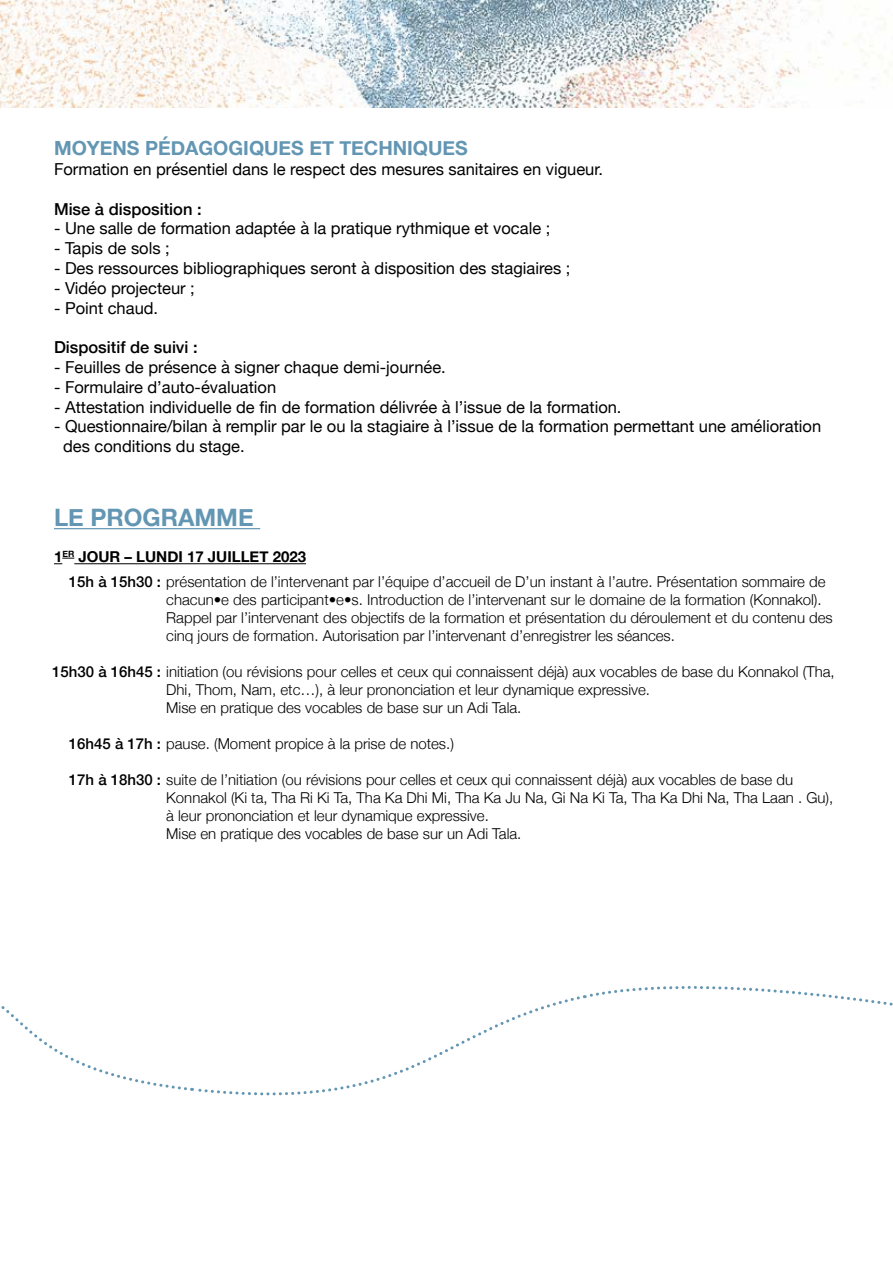
<style>
.page{position:relative;width:893px;height:1263px;background:#fff}
.page>*{position:absolute;margin:0;border:0;box-sizing:border-box;transform-origin:0 0}
.t1{font:700 24px "Helvetica Neue";color:#6396b3}
.t2{font:700 19.5px "Helvetica Neue";color:#6396b3}
.t3{font:16.5px/19.8px "Helvetica Neue";color:#000}
.t4{font:500 16.5px "Helvetica Neue";color:#000}
.t5{font:300 15px/18px "Helvetica Neue";color:#000}
.t6{font:700 15px "Helvetica Neue";color:#000}
.s1{font-weight:500}
</style>
<div class="page">
<hr style="left:54px;top:528px;width:206px;height:1px;background:#6396b3">
<svg style="left:54px;top:558px;width:20px;height:6px"></svg>
<hr style="left:74px;top:563px;width:232px;height:1px;background:#000">
<svg style="left:193px;top:996px;width:387px;height:100px"></svg>
<svg style="left:584px;top:986px;width:309px;height:20px"></svg>
<svg style="left:1px;top:1006px;width:192px;height:85px"></svg>
<img style="left:0;top:1px;width:887px;height:106px">
<h2 class="t2" style="left:54px;top:133px;width:415px">MOYENS PÉDAGOGIQUES ET TECHNIQUES</h2>
<p class="t3" style="left:54px;top:160px;width:550px">Formation en présentiel dans le respect des mesures sanitaires en vigueur.</p>
<p class="t4" style="left:54px;top:195px;width:149px">Mise à disposition :</p>
<p class="t3" style="left:54px;top:219px;width:498px">- Une salle de formation adaptée à la pratique rythmique et vocale ;</p>
<p class="t3" style="left:54px;top:239px;width:117px">- Tapis de sols ;</p>
<p class="t3" style="left:54px;top:259px;width:518px">- Des ressources bibliographiques seront à disposition des stagiaires ;</p>
<p class="t3" style="left:54px;top:279px;width:142px">- Vidéo projecteur ;</p>
<p class="t3" style="left:54px;top:299px;width:106px">- Point chaud.</p>
<p class="t4" style="left:54px;top:334px;width:145px">Dispositif de suivi :</p>
<p class="t3" style="left:54px;top:358px;width:393px">- Feuilles de présence à signer chaque demi-journée.</p>
<p class="t3" style="left:54px;top:378px;width:224px">- Formulaire d’auto-évaluation</p>
<p class="t3" style="left:54px;top:398px;width:569px">- Attestation individuelle de fin de formation délivrée à l’issue de la formation.</p>
<p class="t3" style="left:63px;top:417px;width:759px;text-indent:-9px">- Questionnaire/bilan à remplir par le ou la stagiaire à l’issue de la formation permettant une amélioration des conditions du stage.</p>
<h1 class="t1" style="left:54px;top:499px;width:201px">LE PROGRAMME</h1>
<p class="t6" style="left:54px;top:545px;width:254px">1<sup>ER</sup> JOUR – LUNDI 17 JUILLET 2023</p>
<p class="t5" style="left:166px;top:572px;width:668px;text-indent:-97px"><span class="s1">15h à 15h30 :</span> présentation de l’intervenant par l’équipe d’accueil de D’un instant à l’autre. Présentation sommaire de chacun•e des participant•e•s. Introduction de l’intervenant sur le domaine de la formation (Konnakol).<br>Rappel par l’intervenant des objectifs de la formation et présentation du déroulement et du contenu des cinq jours de formation. Autorisation par l’intervenant d’enregistrer les séances.</p>
<p class="t5" style="left:166px;top:662px;width:670px;text-indent:-114px"><span class="s1">15h30 à 16h45 :</span> initiation (ou révisions pour celles et ceux qui connaissent déjà) aux vocables de base du Konnakol (Tha,<br>Dhi, Thom, Nam, etc…), à leur prononciation et leur dynamique expressive.<br>Mise en pratique des vocables de base sur un Adi Tala.</p>
<p class="t5" style="left:69px;top:734px;width:387px"><span class="s1">16h45 à 17h :</span> pause. (Moment propice à la prise de notes.)</p>
<p class="t5" style="left:166px;top:770px;width:669px;text-indent:-97px"><span class="s1">17h à 18h30 :</span> suite de l’nitiation (ou révisions pour celles et ceux qui connaissent déjà) aux vocables de base du Konnakol (Ki ta, Tha Ri Ki Ta, Tha Ka Dhi Mi, Tha Ka Ju Na, Gi Na Ki Ta, Tha Ka Dhi Na, Tha Laan . Gu), à leur prononciation et leur dynamique expressive.<br>Mise en pratique des vocables de base sur un Adi Tala.</p>
</div>
